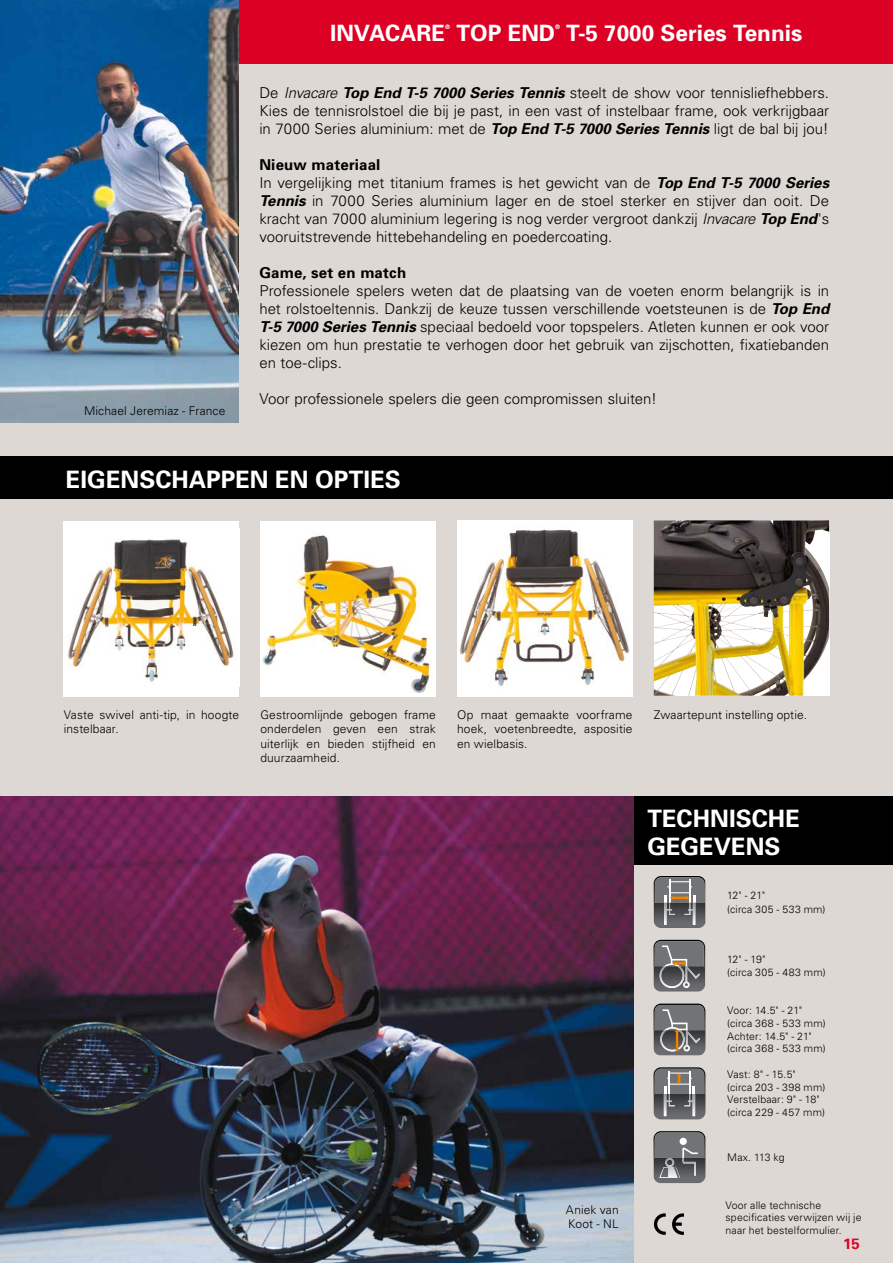
<style>
.page{position:relative;width:893px;height:1263px;background:#ddd8d3}
.page>*{position:absolute;margin:0;border:0;box-sizing:border-box;transform-origin:0 0}
.t1{font:700 24px/28.8px "Univers";letter-spacing:.005em;color:#fff}
.t2{font:700 22.5px "Univers";color:#fff}
.t3{font:300 15px/18px "Univers";color:#000;text-align:justify}
.t4{font:700 15px "Univers";letter-spacing:.015em;color:#000}
.t5{font:700 15px "Univers";color:#dd0025}
.t6{font:300 12px/14.4px "Univers";letter-spacing:.01em;color:#000}
.t7{font:300 10.5px/12.6px "Univers";letter-spacing:.015em;color:#000}
.t8{font:700 6.15px "Univers";color:#fff}
.s1{font-style:italic}
.s2{font-weight:700;font-style:italic}
.s3{font-weight:700}
</style>
<div class="page">
<div style="left:238px;top:0;width:655px;height:64px;background:#dd0025"></div>
<img style="left:654px;top:520px;width:175px;height:176px">
<div style="left:634px;top:796px;width:259px;height:68px;background:#000"></div>
<div style="left:0;top:456px;width:893px;height:43px;background:#000"></div>
<img style="left:0;top:0;width:239px;height:422px">
<div style="left:64px;top:521px;width:175px;height:175px;background:#fff"></div>
<img style="left:68px;top:539px;width:166px;height:143px">
<img style="left:260px;top:521px;width:176px;height:175px">
<img style="left:632px;top:521px;width:1px;height:174px">
<img style="left:457px;top:521px;width:175px;height:174px">
<img style="left:0;top:796px;width:634px;height:467px">
<img style="left:655px;top:925px;width:49px;height:3px">
<svg style="left:654px;top:876px;width:51px;height:49px;background:#767574"></svg>
<svg style="left:653px;top:940px;width:52px;height:51px;background:#737373"></svg>
<svg style="left:653px;top:1003px;width:52px;height:53px;background:#777675"></svg>
<svg style="left:653px;top:1067px;width:52px;height:52px;background:#777677"></svg>
<svg style="left:653px;top:1131px;width:52px;height:52px;background:#727374"></svg>
<svg style="left:672px;top:1213px;width:12px;height:22px"></svg>
<svg style="left:654px;top:1213px;width:12px;height:22px"></svg>
<p class="t6" style="left:84px;top:404px;width:143px">Michael Jeremiaz - France</p>
<h2 class="t2" style="left:330px;top:19px;width:117px">INVACARE</h2>
<p class="t8" style="left:445px;top:22px;width:6px">®</p>
<h2 class="t2" style="left:456px;top:19px;width:100px">TOP END</h2>
<p class="t8" style="left:555px;top:22px;width:6px">®</p>
<h2 class="t2" style="left:566px;top:19px;width:237px">T-5 7000 Series Tennis</h2>
<p class="t3" style="left:259px;top:83px;width:571px">De <span class="s1">Invacare</span> <span class="s2">Top End T-5 7000 Series Tennis</span> steelt de show voor tennisliefhebbers.<br>Kies de tennisrolstoel die bij je past, in een vast of instelbaar frame, ook verkrijgbaar in 7000 Series aluminium: met de <span class="s2">Top End T-5 7000 Series Tennis</span> ligt de bal bij jou!</p>
<p class="t3" style="left:259px;top:155px;width:571px;text-align:left"><span class="s3">Nieuw materiaal<br></span>In vergelijking met titanium frames is het gewicht van de <span class="s2">Top End T-5 7000 Series Tennis</span> in 7000 Series aluminium lager en de stoel sterker en stijver dan ooit. De kracht van 7000 aluminium legering is nog verder vergroot dankzij <span class="s1">Invacare</span> <span class="s2">Top End</span>'s vooruitstrevende hittebehandeling en poedercoating.</p>
<p class="t4" style="left:259px;top:263px;width:148px">Game, set en match</p>
<p class="t3" style="left:259px;top:281px;width:571px">Professionele spelers weten dat de plaatsing van de voeten enorm belangrijk is in het rolstoeltennis. Dankzij de keuze tussen verschillende voetsteunen is de <span class="s2">Top End T-5 7000 Series Tennis</span> speciaal bedoeld voor topspelers. Atleten kunnen er ook voor kiezen om hun prestatie te verhogen door het gebruik van zijschotten, fixatiebanden en toe-clips.</p>
<p class="t3" style="left:259px;top:389px;width:399px">Voor professionele spelers die geen compromissen sluiten!</p>
<h1 class="t1" style="left:66px;top:464px;width:336px">EIGENSCHAPPEN EN OPTIES</h1>
<p class="t6" style="left:64px;top:707px;width:177px">Vaste swivel anti-tip, in hoogte instelbaar.</p>
<p class="t6" style="left:260px;top:707px;width:177px;text-align:justify">Gestroomlijnde gebogen frame onderdelen geven een strak uiterlijk en bieden stijfheid en duurzaamheid.</p>
<p class="t6" style="left:457px;top:707px;width:177px;text-align:justify">Op maat gemaakte voorframe hoek, voetenbreedte, aspositie en wielbasis.</p>
<p class="t6" style="left:654px;top:707px;width:155px">Zwaartepunt instelling optie.</p>
<p class="t6" style="left:566px;top:1202px;width:54px">Aniek van<br>Koot - NL</p>
<h1 class="t1" style="left:647px;top:803px;width:154px">TECHNISCHE<br>GEGEVENS</h1>
<p class="t7" style="left:727px;top:888px;width:100px;line-height:13.5px">12" - 21"<br>(circa 305 - 533 mm)</p>
<p class="t7" style="left:727px;top:952px;width:100px;line-height:13.5px">12" - 19"<br>(circa 305 - 483 mm)</p>
<p class="t7" style="left:727px;top:1004px;width:100px">Voor: 14.5" - 21" (circa 368 - 533 mm)<br>Achter: 14.5" - 21" (circa 368 - 533 mm)</p>
<p class="t7" style="left:727px;top:1068px;width:100px">Vast: 8" - 15.5"<br>(circa 203 - 398 mm)<br>Verstelbaar: 9" - 18" (circa 229 - 457 mm)</p>
<p class="t7" style="left:727px;top:1150px;width:59px">Max. 113 kg</p>
<p class="t7" style="left:725px;top:1198px;width:137px">Voor alle technische specificaties verwijzen wij je naar het bestelformulier.</p>
<p class="t5" style="left:843px;top:1234px;width:18px">15</p>
</div>
